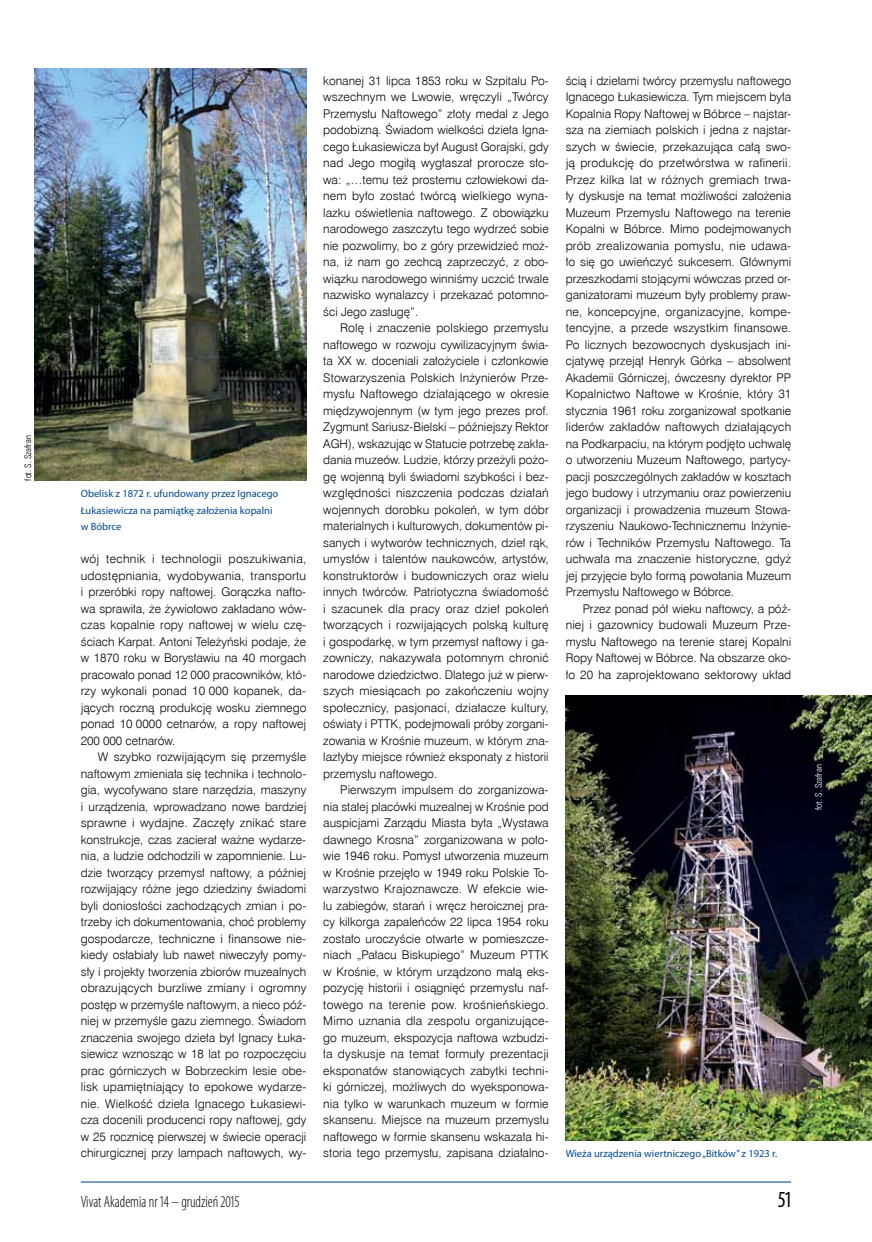
<style>
.page{position:relative;width:872px;height:1242px;background:#fff}
.page>*{position:absolute;margin:0;border:0;box-sizing:border-box;transform-origin:0 0}
.t1{font:condensed 23.1px "Myriad Pro";color:#000;scale:.91 1}
.t2{font:300 condensed 16.5px "Myriad Pro";color:#000;scale:.91 1}
.t3{font:12px/16.5px "Swis 721 Lt EU";color:#000;text-align:justify}
.t4{font:10.5px/16.5px "Myriad Pro";color:#004892}
.t5{font:9px "Zurich Lt Cn EU";color:#000}
.t6{font:9px "Zurich Lt Cn EU";color:#fff}
</style>
<div class="page">
<hr style="left:81px;top:1181px;width:710px;height:1px;background:#004892">
<img style="left:34px;top:68px;width:272px;height:412px">
<img style="left:566px;top:695px;width:306px;height:446px">
<p class="t5" style="left:23px;top:481px;width:47px;rotate:-90deg">fot. S. Szafran</p>
<p class="t4" style="left:81px;top:485px;width:199px">Obelisk z 1872 r. ufundowany przez Ignacego<br>Łukasiewicza na pamiątkę założenia kopalni w Bóbrce</p>
<p class="t3" style="left:81px;top:551px;width:227px">wój technik i technologii poszukiwania, udostępniania, wydobywania, transportu i przeróbki ropy naftowej. Gorączka nafto&shy;wa sprawiła, że żywiołowo zakładano wów&shy;czas kopalnie ropy naftowej w wielu czę&shy;ściach Karpat. Antoni Teleżyński podaje, że w 1870 roku w Borysławiu na 40 morgach pracowało ponad 12 000 pracowników, któ&shy;rzy wykonali ponad 10 000 kopanek, da&shy;jących roczną produkcję wosku ziemnego ponad 10 0000 cetnarów, a ropy naftowej 200 000 cetnarów.</p>
<p class="t3" style="left:81px;top:749px;width:227px;text-indent:17px">W szybko rozwijającym się przemyśle naftowym zmieniała się technika i technolo&shy;gia, wycofywano stare narzędzia, maszyny i urządzenia, wprowadzano nowe bardziej sprawne i wydajne. Zaczęły znikać stare konstrukcje, czas zacierał ważne wydarze&shy;nia, a ludzie odchodzili w zapomnienie. Lu&shy;dzie tworzący przemysł naftowy, a później rozwijający różne jego dziedziny świadomi byli doniosłości zachodzących zmian i po&shy;trzeby ich dokumentowania, choć problemy gospodarcze, techniczne i finansowe nie&shy;kiedy osłabiały lub nawet niweczyły pomy&shy;sły i projekty tworzenia zbiorów muzealnych obrazujących burzliwe zmiany i ogromny postęp w przemyśle naftowym, a nieco póź&shy;niej w przemyśle gazu ziemnego. Świadom znaczenia swojego dzieła był Ignacy Łuka&shy;siewicz wznosząc w 18 lat po rozpoczęciu prac górniczych w Bobrzeckim lesie obe&shy;lisk upamiętniający to epokowe wydarze&shy;nie. Wielkość dzieła Ignacego Łukasiewi&shy;cza docenili producenci ropy naftowej, gdy w 25 rocznicę pierwszej w świecie operacji chirurgicznej przy lampach naftowych, wy-</p>
<p class="t3" style="left:323px;top:72px;width:227px">konanej 31 lipca 1853 roku w Szpitalu Po&shy;wszechnym we Lwowie, wręczyli „Twórcy Przemysłu Naftowego” złoty medal z Jego podobizną. Świadom wielkości dzieła Igna&shy;cego Łukasiewicza był August Gorajski, gdy nad Jego mogiłą wygłaszał prorocze sło&shy;wa: „…temu też prostemu człowiekowi da&shy;nem było zostać twórcą wielkiego wyna&shy;lazku oświetlenia naftowego. Z obowiązku narodowego zaszczytu tego wydrzeć sobie nie pozwolimy, bo z góry przewidzieć moż&shy;na, iż nam go zechcą zaprzeczyć, z obo&shy;wiązku narodowego winniśmy uczcić trwale nazwisko wynalazcy i przekazać potomno&shy;ści Jego zasługę”.</p>
<p class="t3" style="left:323px;top:320px;width:227px;text-indent:17px">Rolę i znaczenie polskiego przemysłu naftowego w rozwoju cywilizacyjnym świa&shy;ta XX w. doceniali założyciele i członkowie Stowarzyszenia Polskich Inżynierów Prze&shy;mysłu Naftowego działającego w okresie międzywojennym (w tym jego prezes prof.<br>Zygmunt Sariusz-Bielski – późniejszy Rektor AGH), wskazując w Statucie potrzebę zakła&shy;dania muzeów. Ludzie, którzy przeżyli pożo&shy;gę wojenną byli świadomi szybkości i bez&shy;względności niszczenia podczas działań wojennych dorobku pokoleń, w tym dóbr materialnych i kulturowych, dokumentów pi&shy;sanych i wytworów technicznych, dzieł rąk, umysłów i talentów naukowców, artystów, konstruktorów i budowniczych oraz wielu innych twórców. Patriotyczna świadomość i szacunek dla pracy oraz dzieł pokoleń tworzących i rozwijających polską kulturę i gospodarkę, w tym przemysł naftowy i ga&shy;zowniczy, nakazywała potomnym chronić narodowe dziedzictwo. Dlatego już w pierw&shy;szych miesiącach po zakończeniu wojny społecznicy, pasjonaci, działacze kultury, oświaty i PTTK, podejmowali próby zorgani&shy;zowania w Krośnie muzeum, w którym zna&shy;lazłyby miejsce również eksponaty z historii przemysłu naftowego.</p>
<p class="t3" style="left:323px;top:782px;width:227px;text-indent:17px">Pierwszym impulsem do zorganizowa&shy;nia stałej placówki muzealnej w Krośnie pod auspicjami Zarządu Miasta była „Wystawa dawnego Krosna” zorganizowana w poło&shy;wie 1946 roku. Pomysł utworzenia muzeum w Krośnie przejęło w 1949 roku Polskie To&shy;warzystwo Krajoznawcze. W efekcie wie&shy;lu zabiegów, starań i wręcz heroicznej pra&shy;cy kilkorga zapaleńców 22 lipca 1954 roku zostało uroczyście otwarte w pomieszcze&shy;niach „Pałacu Biskupiego” Muzeum PTTK w Krośnie, w którym urządzono małą eks&shy;pozycję historii i osiągnięć przemysłu naf&shy;towego na terenie pow. krośnieńskiego.<br>Mimo uznania dla zespołu organizujące&shy;go muzeum, ekspozycja naftowa wzbudzi&shy;ła dyskusje na temat formuły prezentacji eksponatów stanowiących zabytki techni&shy;ki górniczej, możliwych do wyeksponowa&shy;nia tylko w warunkach muzeum w formie skansenu. Miejsce na muzeum przemysłu naftowego w formie skansenu wskazała hi&shy;storia tego przemysłu, zapisana działalno-</p>
<p class="t3" style="left:566px;top:72px;width:227px">ścią i dziełami twórcy przemysłu naftowego Ignacego Łukasiewicza. Tym miejscem była Kopalnia Ropy Naftowej w Bóbrce – najstar&shy;sza na ziemiach polskich i jedna z najstar&shy;szych w świecie, przekazująca całą swo&shy;ją produkcję do przetwórstwa w rafinerii.<br>Przez kilka lat w różnych gremiach trwa&shy;ły dyskusje na temat możliwości założenia Muzeum Przemysłu Naftowego na terenie Kopalni w Bóbrce. Mimo podejmowanych prób zrealizowania pomysłu, nie udawa&shy;ło się go uwieńczyć sukcesem. Głównymi przeszkodami stojącymi wówczas przed or&shy;ganizatorami muzeum były problemy praw&shy;ne, koncepcyjne, organizacyjne, kompe&shy;tencyjne, a przede wszystkim finansowe.<br>Po licznych bezowocnych dyskusjach ini&shy;cjatywę przejął Henryk Górka – absolwent Akademii Górniczej, ówczesny dyrektor PP Kopalnictwo Naftowe w Krośnie, który 31 stycznia 1961 roku zorganizował spotkanie liderów zakładów naftowych działających na Podkarpaciu, na którym podjęto uchwalę o utworzeniu Muzeum Naftowego, partycy&shy;pacji poszczególnych zakładów w kosztach jego budowy i utrzymaniu oraz powierzeniu organizacji i prowadzenia muzeum Stowa&shy;rzyszeniu Naukowo-Technicznemu Inżynie&shy;rów i Techników Przemysłu Naftowego. Ta uchwała ma znaczenie historyczne, gdyż jej przyjęcie było formą powołania Muzeum Przemysłu Naftowego w Bóbrce.</p>
<p class="t3" style="left:566px;top:600px;width:227px;text-indent:17px">Przez ponad pół wieku naftowcy, a póź&shy;niej i gazownicy budowali Muzeum Prze&shy;mysłu Naftowego na terenie starej Kopalni Ropy Naftowej w Bóbrce. Na obszarze oko&shy;ło 20 ha zaprojektowano sektorowy układ</p>
<p class="t4" style="left:566px;top:1145px;width:213px">Wieża urządzenia wiertniczego „Bitków” z 1923 r.</p>
<h2 class="t2" style="left:81px;top:1192px;width:176px">Vivat Akademia nr 14 – grudzień 2015</h2>
<h1 class="t1" style="left:778px;top:1186px;width:16px">51</h1>
<p class="t6" style="left:813px;top:809px;width:47px;rotate:-90deg">fot. S. Szafran</p>
</div>
